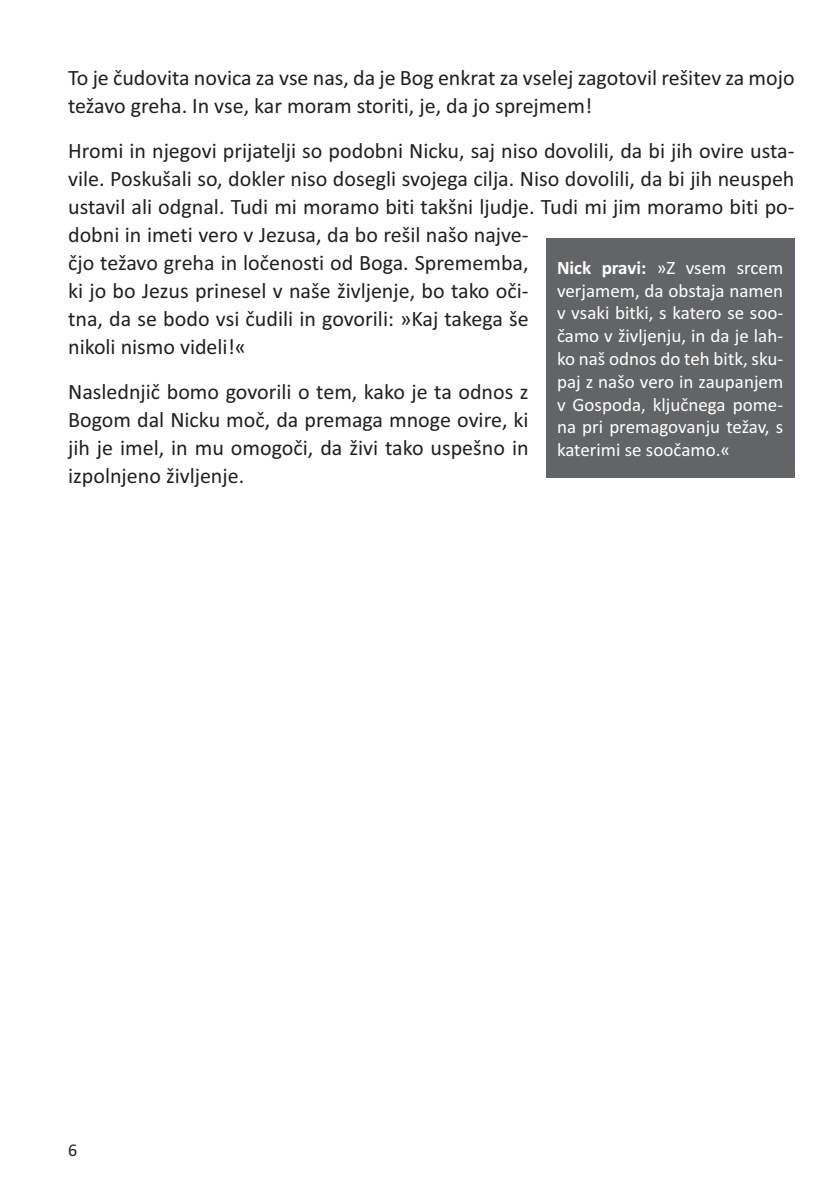
<style>
.page{position:relative;width:840px;height:1191px;background:#fff}
.page>*{position:absolute;margin:0;border:0;box-sizing:border-box;transform-origin:0 0}
.t1{font:22px/28px "Calibri";color:#231f20}
.t2{font:19px/22.8px "Calibri";color:#fff;text-align:justify}
.t3{font:18px "Calibri";color:#231f20}
.s1{font-weight:700}
</style>
<div class="page">
<div style="left:545px;top:238px;width:249px;height:239px;background:#636466"></div>
<p class="t1" style="left:68px;top:65px;width:727px">To je čudovita novica za vse nas, da je Bog enkrat za vselej zagotovil rešitev za mojo težavo greha. In vse, kar moram storiti, je, da jo sprejmem!</p>
<p class="t1" style="left:68px;top:138px;width:727px">Hromi in njegovi prijatelji so podobni Nicku, saj niso dovolili, da bi jih ovire usta&shy;vile. Poskušali so, dokler niso dosegli svojega cilja. Niso dovolili, da bi jih neuspeh ustavil ali odgnal. Tudi mi moramo biti takšni ljudje. Tudi mi jim moramo biti po&shy;dobni in imeti vero v Jezusa, da bo rešil našo najve-<br>čjo težavo greha in ločenosti od Boga. Sprememba,<br>ki jo bo Jezus prinesel v naše življenje, bo tako oči-<br>tna, da se bodo vsi čudili in govorili: »Kaj takega še<br>nikoli nismo videli!«</p>
<p class="t1" style="left:68px;top:379px;width:462px;text-align:justify">Naslednjič bomo govorili o tem, kako je ta odnos z Bogom dal Nicku moč, da premaga mnoge ovire, ki jih je imel, in mu omogoči, da živi tako uspešno in izpolnjeno življenje.</p>
<p class="t2" style="left:556px;top:258px;width:228px"><span class="s1">Nick pravi:</span> »Z vsem srcem verjamem, da obstaja namen v vsaki bitki, s katero se soo&shy;čamo v življenju, in da je lah&shy;ko naš odnos do teh bitk, sku&shy;paj z našo vero in zaupanjem v Gospoda, ključnega pome&shy;na pri premagovanju težav, s katerimi se soočamo.«</p>
<p class="t3" style="left:68px;top:1144px;width:11px">6</p>
</div>
